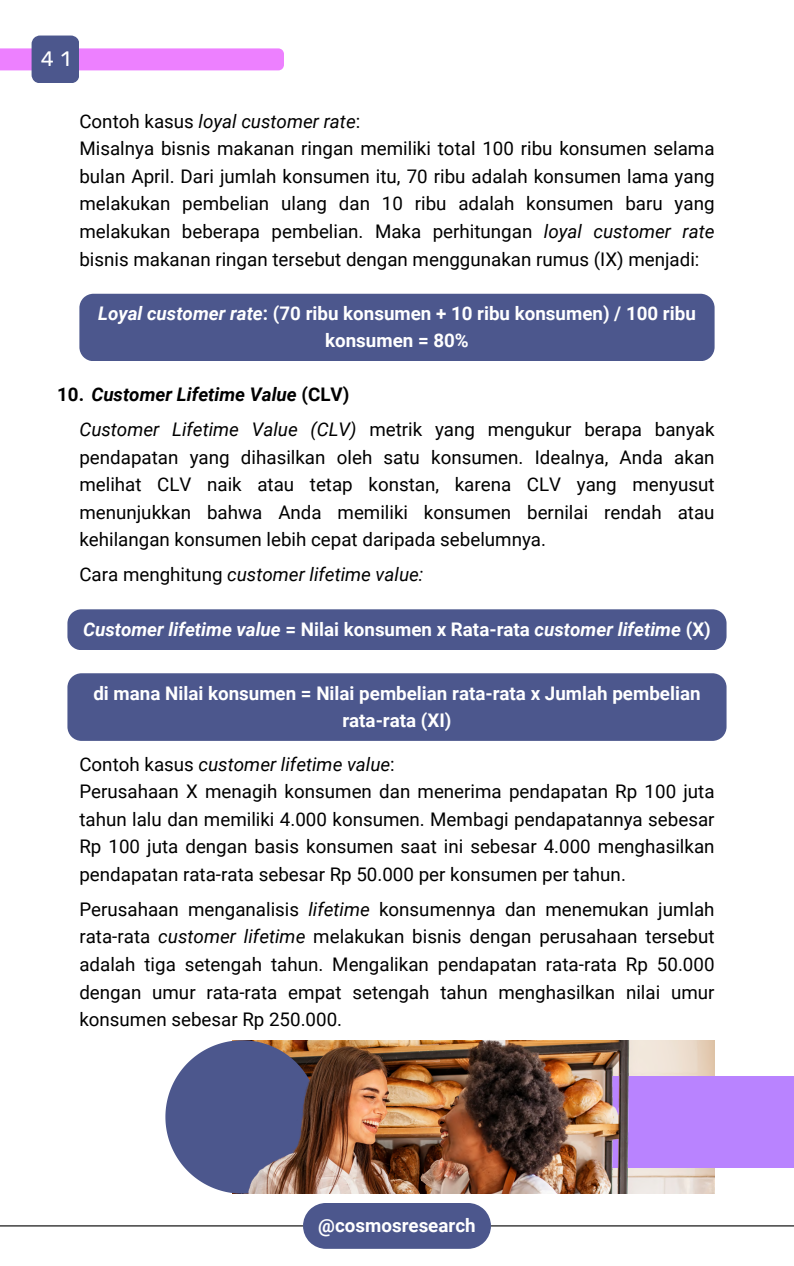
<style>
.page{position:relative;width:794px;height:1266px;background:#fff}
.page>*{position:absolute;margin:0;border:0;box-sizing:border-box;transform-origin:0 0}
.t1{font:20.92px "Rubik";color:#fff}
.t2{font:18.75px/27.6px "Roboto";color:#000;text-align:justify}
.t3{font:700 18.75px/27.6px "Roboto";color:#fff;text-align:center}
.t4{font:italic 700 18.75px "Roboto";color:#fff}
.t5{font:italic 18.75px "Roboto";color:#000}
.t6{font:italic 700 18.75px "Roboto";color:#000}
.s1{font-style:italic}
.s2{font-style:normal}
</style>
<div class="page">
<svg style="left:0;top:36px;width:284px;height:47px"></svg>
<div style="left:303px;top:1203px;width:187px;height:45px;background:#4c578d"></div>
<hr style="left:0;top:1225px;width:303px;height:1px;background:#000">
<hr style="left:490px;top:1225px;width:303px;height:1px;background:#000">
<div style="left:79px;top:294px;width:635px;height:67px;background:#4c578d"></div>
<div style="left:67px;top:609px;width:659px;height:41px;background:#4c578d"></div>
<div style="left:67px;top:673px;width:659px;height:68px;background:#4c578d"></div>
<img style="left:641px;top:1040px;width:73px;height:153px">
<div style="left:476px;top:1076px;width:317px;height:92px;background:#b983ff"></div>
<img style="left:602px;top:1040px;width:39px;height:153px">
<img style="left:569px;top:1040px;width:33px;height:153px">
<svg style="left:165px;top:1040px;width:77px;height:153px"></svg>
<img style="left:242px;top:1040px;width:327px;height:153px">
<p class="t1" style="left:41px;top:46px;width:31px">4 1</p>
<p class="t2" style="left:79px;top:108px;width:636px;text-align:left">Contoh kasus <span class="s1">loyal customer rate</span>:<br>Misalnya bisnis makanan ringan memiliki total 100 ribu konsumen selama bulan April. Dari jumlah konsumen itu, 70 ribu adalah konsumen lama yang melakukan pembelian ulang dan 10 ribu adalah konsumen baru yang melakukan beberapa pembelian. Maka perhitungan <span class="s1">loyal customer rate </span>bisnis makanan ringan tersebut dengan menggunakan rumus (IX) menjadi:</p>
<p class="t3" style="left:98px;top:299px;width:599px"><span class="s1">Loyal customer rate</span>: (70 ribu konsumen + 10 ribu konsumen) / 100 ribu konsumen = 80%</p>
<p class="t6" style="left:57px;top:384px;width:293px"><span class="s2">10.</span> Customer Lifetime Value <span class="s2">(CLV)</span></p>
<p class="t2" style="left:79px;top:416px;width:636px"><span class="s1">Customer Lifetime Value (CLV)</span> metrik yang mengukur berapa banyak pendapatan yang dihasilkan oleh satu konsumen. Idealnya, Anda akan melihat CLV naik atau tetap konstan, karena CLV yang menyusut menunjukkan bahwa Anda memiliki konsumen bernilai rendah atau kehilangan konsumen lebih cepat daripada sebelumnya.</p>
<p class="t5" style="left:79px;top:564px;width:345px"><span class="s2">Cara menghitung</span> customer lifetime value:</p>
<p class="t4" style="left:83px;top:618px;width:629px">Customer lifetime value <span class="s2">= Nilai konsumen x Rata-rata</span> customer lifetime <span class="s2">(X)</span></p>
<p class="t3" style="left:93px;top:679px;width:608px">di mana Nilai konsumen = Nilai pembelian rata-rata x Jumlah pembelian rata-rata (XI)</p>
<p class="t2" style="left:79px;top:750px;width:636px;text-align:left">Contoh kasus <span class="s1">customer lifetime value</span>:<br>Perusahaan X menagih konsumen dan menerima pendapatan Rp 100 juta tahun lalu dan memiliki 4.000 konsumen. Membagi pendapatannya sebesar Rp 100 juta dengan basis konsumen saat ini sebesar 4.000 menghasilkan pendapatan rata-rata sebesar Rp 50.000 per konsumen per tahun.</p>
<p class="t2" style="left:79px;top:895px;width:636px">Perusahaan menganalisis <span class="s1">lifetime</span> konsumennya dan menemukan jumlah rata-rata <span class="s1">customer lifetime</span> melakukan bisnis dengan perusahaan tersebut adalah tiga setengah tahun. Mengalikan pendapatan rata-rata Rp 50.000 dengan umur rata-rata empat setengah tahun menghasilkan nilai umur konsumen sebesar Rp 250.000.</p>
<p class="t3" style="left:318px;top:1211px;width:159px">@cosmosresearch</p>
</div>
